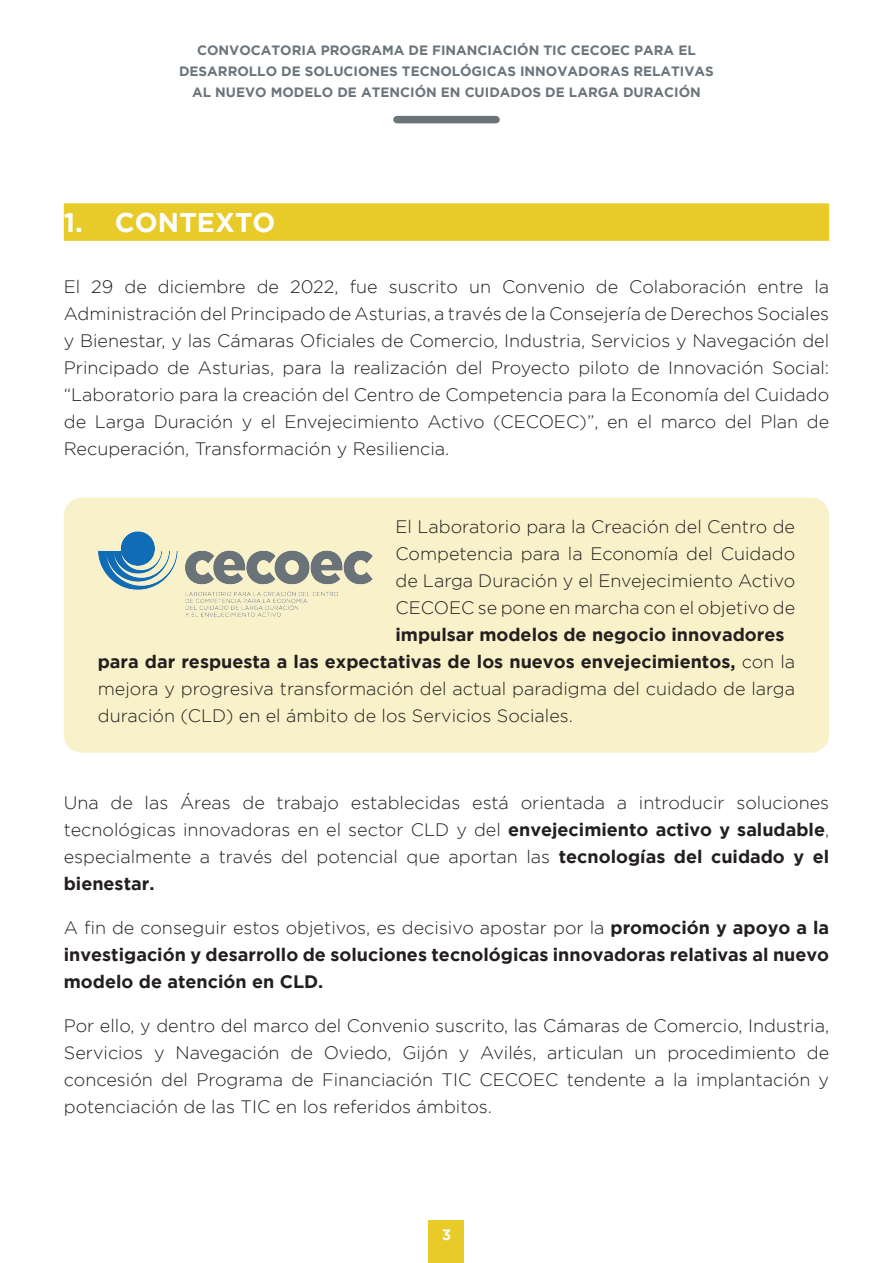
<style>
.page{position:relative;width:893px;height:1263px;background:#fff}
.page>*{position:absolute;margin:0;border:0;box-sizing:border-box;transform-origin:0 0}
.t1{font:700 27px "Gotham";letter-spacing:.005em;color:#fff}
.t2{font:300 18px/27px "Gotham";color:#231f20;text-align:justify}
.t3{font:700 18px/27px "Gotham";color:#231f20;text-align:justify}
.t4{font:700 15px "Gotham";color:#fff}
.t5{font:700 13.5px/21px "Gotham";color:#6a747b;text-align:center}
.s1{font-weight:700}
.s2{font-weight:300}
</style>
<div class="page">
<div style="left:397px;top:116px;width:99px;height:7px;background:#6a747b"></div>
<div style="left:429px;top:1220px;width:35px;height:43px;background:#e8ca28"></div>
<div style="left:64px;top:497px;width:765px;height:256px;background:#f9f1c9;border-radius:18px"></div>
<div style="left:64px;top:203px;width:765px;height:38px;background:#e8ca28"></div>
<img style="left:98px;top:531px;width:274px;height:86px">
<p class="t5" style="left:179px;top:40px;width:536px">CONVOCATORIA PROGRAMA DE FINANCIACIÓN TIC CECOEC PARA EL<br>DESARROLLO DE SOLUCIONES TECNOLÓGICAS INNOVADORAS RELATIVAS<br>AL NUEVO MODELO DE ATENCIÓN EN CUIDADOS DE LARGA DURACIÓN</p>
<h1 class="t1" style="left:64px;top:207px;width:213px">1. CONTEXTO</h1>
<p class="t2" style="left:64px;top:273px;width:767px">El 29 de diciembre de 2022, fue suscrito un Convenio de Colaboración entre la Administración del Principado de Asturias, a través de la Consejería de Derechos Sociales y Bienestar, y las Cámaras Oficiales de Comercio, Industria, Servicios y Navegación del Principado de Asturias, para la realización del Proyecto piloto de Innovación Social: “Laboratorio para la creación del Centro de Competencia para la Economía del Cuidado de Larga Duración y el Envejecimiento Activo (CECOEC)”, en el marco del Plan de Recuperación, Transformación y Resiliencia.</p>
<p class="t2" style="left:395px;top:513px;width:401px">El Laboratorio para la Creación del Centro de Competencia para la Economía del Cuidado de Larga Duración y el Envejecimiento Activo CECOEC se pone en marcha con el objetivo de</p>
<p class="t2" style="left:98px;top:621px;width:699px;text-align:left;text-indent:298px"><span class="s1">impulsar modelos de negocio innovadores para dar respuesta a las expectativas de los nuevos envejecimientos,</span> con la mejora y progresiva transformación del actual paradigma del cuidado de larga duración (CLD) en el ámbito de los Servicios Sociales.</p>
<p class="t2" style="left:64px;top:789px;width:767px">Una de las Áreas de trabajo establecidas está orientada a introducir soluciones tecnológicas innovadoras en el sector CLD y del <span class="s1">envejecimiento activo y saludable</span>, especialmente a través del potencial que aportan las <span class="s1">tecnologías del cuidado y el bienestar.</span></p>
<p class="t3" style="left:64px;top:914px;width:767px"><span class="s2">A fin de conseguir estos objetivos, es decisivo apostar por la</span> promoción y apoyo a la investigación y desarrollo de soluciones tecnológicas innovadoras relativas al nuevo modelo de atención en CLD.</p>
<p class="t2" style="left:64px;top:1012px;width:767px">Por ello, y dentro del marco del Convenio suscrito, las Cámaras de Comercio, Industria, Servicios y Navegación de Oviedo, Gijón y Avilés, articulan un procedimiento de concesión del Programa de Financiación TIC CECOEC tendente a la implantación y potenciación de las TIC en los referidos ámbitos.</p>
<p class="t4" style="left:442px;top:1226px;width:11px">3</p>
</div>
